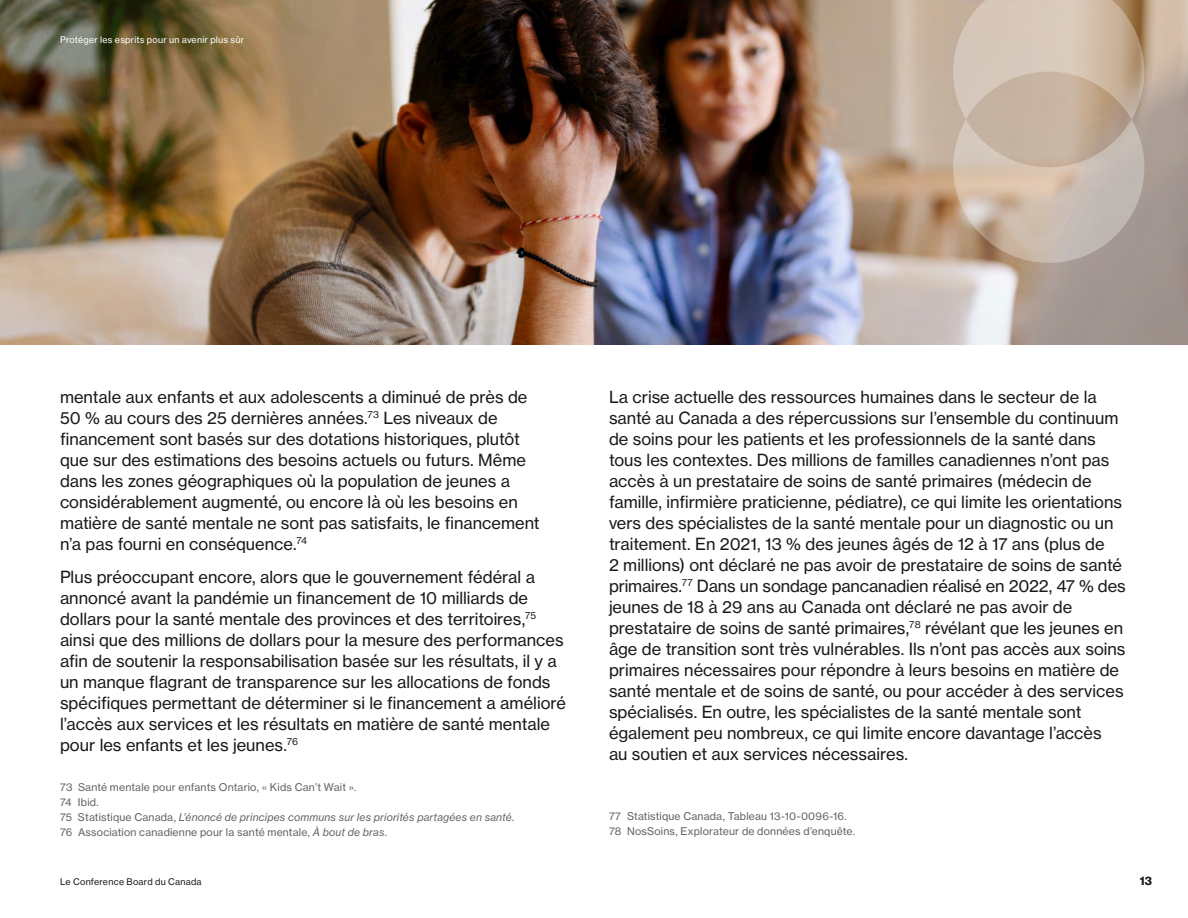
<style>
.page{position:relative;width:1188px;height:918px;background:#fff}
.page>*{position:absolute;margin:0;border:0;box-sizing:border-box;transform-origin:0 0}
.t1{font:16.5px/21px "N Haas Grotesk TX Pro 55 Rg";color:#191a1c}
.t2{font:12px "N Haas Grotesk DS Pro 75 Bd";color:#191a1c}
.t3{font:10.5px/15px "N Haas Grotesk TX Pro 55 Rg";letter-spacing:.02em;color:#636363}
.t4{font:10.5px "N Haas Grotesk TX Pro 56 It";letter-spacing:.015em;color:#636363}
.t5{font:9px "N Haas Grotesk TX Pro 55 Rg";letter-spacing:.02em;color:#fff}
.t6{font:9px "N Haas Grotesk TX Pro 55 Rg";letter-spacing:.02em;color:#191a1c}
.s1{font-family:"N Haas Grotesk TX Pro 55 Rg"}
.s2{font-family:"N Haas Grotesk TX Pro 56 It"}
</style>
<div class="page">
<img style="left:0;top:0;width:1188px;height:345px">
<svg style="left:953px;top:0;width:191px;height:263px;background:#c8b5a5"></svg>
<p class="t5" style="left:60px;top:34px;width:186px">Protéger les esprits pour un avenir plus sûr</p>
<p class="t1" style="left:60px;top:386px;width:481px">mentale aux enfants et aux adolescents a diminué de près de 50 % au cours des 25 dernières années.<sup>73</sup> Les niveaux de financement sont basés sur des dotations historiques, plutôt que sur des estimations des besoins actuels ou futurs. Même dans les zones géographiques où la population de jeunes a considérablement augmenté, ou encore là où les besoins en matière de santé mentale ne sont pas satisfaits, le financement n’a pas fourni en conséquence.<sup>74</sup></p>
<p class="t1" style="left:60px;top:566px;width:508px">Plus préoccupant encore, alors que le gouvernement fédéral a annoncé avant la pandémie un financement de 10 milliards de dollars pour la santé mentale des provinces et des territoires,<sup>75 </sup>ainsi que des millions de dollars pour la mesure des performances afin de soutenir la responsabilisation basée sur les résultats, il y a un manque flagrant de transparence sur les allocations de fonds spécifiques permettant de déterminer si le financement a amélioré l’accès aux services et les résultats en matière de santé mentale pour les enfants et les jeunes.<sup>76</sup></p>
<p class="t3" style="left:60px;top:779px;width:298px">73 Santé mentale pour enfants Ontario, « Kids Can’t Wait ».<br>74 Ibid.</p>
<p class="t4" style="left:60px;top:810px;width:456px"><span class="s1">75 Statistique Canada,</span> L’énoncé de principes communs sur les priorités partagées en santé<span class="s1">.</span></p>
<p class="t3" style="left:60px;top:824px;width:328px">76 Association canadienne pour la santé mentale, <span class="s2">À bout de bras</span>.</p>
<p class="t1" style="left:609px;top:386px;width:518px">La crise actuelle des ressources humaines dans le secteur de la santé au Canada a des répercussions sur l’ensemble du continuum de soins pour les patients et les professionnels de la santé dans tous les contextes. Des millions de familles canadiennes n’ont pas accès à un prestataire de soins de santé primaires (médecin de famille, infirmière praticienne, pédiatre), ce qui limite les orientations vers des spécialistes de la santé mentale pour un diagnostic ou un traitement. En 2021, 13 % des jeunes âgés de 12 à 17 ans (plus de<br>2 millions) ont déclaré ne pas avoir de prestataire de soins de santé primaires.<sup>77</sup> Dans un sondage pancanadien réalisé en 2022, 47 % des jeunes de 18 à 29 ans au Canada ont déclaré ne pas avoir de prestataire de soins de santé primaires,<sup>78</sup> révélant que les jeunes en âge de transition sont très vulnérables. Ils n’ont pas accès aux soins primaires nécessaires pour répondre à leurs besoins en matière de santé mentale et de soins de santé, ou pour accéder à des services spécialisés. En outre, les spécialistes de la santé mentale sont également peu nombreux, ce qui limite encore davantage l’accès<br>au soutien et aux services nécessaires.</p>
<p class="t3" style="left:609px;top:809px;width:248px">77 Statistique Canada, Tableau 13-10-0096-16.<br>78 NosSoins, Explorateur de données d’enquête.</p>
<p class="t6" style="left:60px;top:876px;width:143px">Le Conference Board du Canada</p>
<p class="t2" style="left:1140px;top:874px;width:14px">13</p>
</div>
